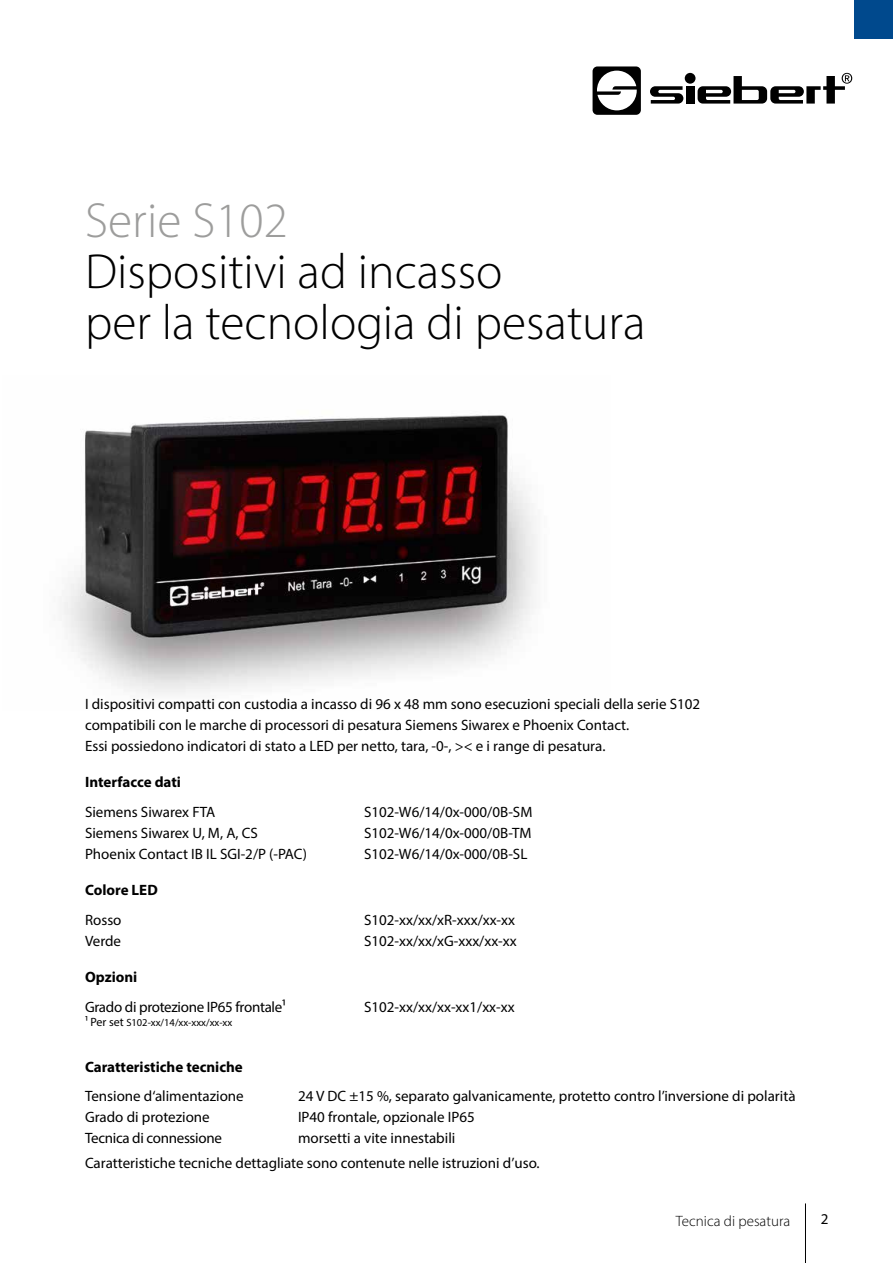
<style>
.page{position:relative;width:893px;height:1263px;background:#fff}
.page>*{position:absolute;margin:0;border:0;box-sizing:border-box;transform-origin:0 0}
.t1{font:300 49.5px/51px "Myriad Pro";color:#000}
.t2{font:300 49.5px "Myriad Pro";color:#9d9d9c}
.t3{font:15px/21px "Myriad Pro";color:#000}
.t4{font:700 15px "Myriad Pro";color:#000}
.t5{font:15px "Myriad Pro";letter-spacing:-.02em;color:#000}
.t6{font:300 15px "Myriad Pro";color:#000}
.t7{font:10.5px "Myriad Pro";color:#000}
.s1{font-size:12px}
</style>
<div class="page">
<hr style="left:805px;top:1203px;width:1px;height:60px;background:#000">
<svg style="left:593px;top:66px;width:48px;height:49px"></svg>
<svg style="left:650px;top:86px;width:33px;height:18px"></svg>
<div style="left:686px;top:86px;width:8px;height:18px;background:#000"></div>
<div style="left:685px;top:73px;width:10px;height:11px;background:#000;border-radius:50%"></div>
<svg style="left:698px;top:73px;width:154px;height:31px"></svg>
<div style="left:855px;top:0;width:38px;height:38px;background:#00498d"></div>
<img style="left:63px;top:415px;width:474px;height:279px">
<h1 class="t2" style="left:85px;top:191px;width:204px">Serie S102</h1>
<h1 class="t1" style="left:85px;top:245px;width:562px">Dispositivi ad incasso<br>per la tecnologia di pesatura</h1>
<p class="t3" style="left:85px;top:693px;width:617px">I dispositivi compatti con custodia a incasso di 96 x 48 mm sono esecuzioni speciali della serie S102 compatibili con le marche di processori di pesatura Siemens Siwarex e Phoenix Contact.<br>Essi possiedono indicatori di stato a LED per netto, tara, -0-, &gt;&lt; e i range di pesatura.</p>
<p class="t4" style="left:85px;top:773px;width:98px">Interfacce dati</p>
<p class="t3" style="left:85px;top:801px;width:132px">Siemens Siwarex FTA</p>
<p class="t3" style="left:364px;top:801px;width:170px">S102-W6/14/0x-000/0B-SM</p>
<p class="t3" style="left:85px;top:822px;width:174px">Siemens Siwarex U, M, A, CS</p>
<p class="t3" style="left:364px;top:822px;width:169px">S102-W6/14/0x-000/0B-TM</p>
<p class="t3" style="left:85px;top:843px;width:223px">Phoenix Contact IB IL SGI-2/P (-PAC)</p>
<p class="t3" style="left:364px;top:843px;width:165px">S102-W6/14/0x-000/0B-SL</p>
<p class="t4" style="left:85px;top:880px;width:74px">Colore LED</p>
<p class="t3" style="left:85px;top:909px;width:38px">Rosso</p>
<p class="t3" style="left:364px;top:909px;width:153px">S102-xx/xx/xR-xxx/xx-xx</p>
<p class="t3" style="left:85px;top:930px;width:38px">Verde</p>
<p class="t3" style="left:364px;top:930px;width:154px">S102-xx/xx/xG-xxx/xx-xx</p>
<p class="t4" style="left:85px;top:967px;width:54px">Opzioni</p>
<p class="t5" style="left:85px;top:997px;width:202px">Grado di protezione IP65 frontale1</p>
<p class="t3" style="left:364px;top:996px;width:152px">S102-xx/xx/xx-xx1/xx-xx</p>
<p class="t7" style="left:85px;top:1016px;width:149px"><span class="s1">¹ Per set</span> S102-xx/14/xx-xxx/xx-xx</p>
<p class="t4" style="left:85px;top:1057px;width:159px">Caratteristiche tecniche</p>
<p class="t3" style="left:85px;top:1085px;width:160px">Tensione d‘alimentazione</p>
<p class="t3" style="left:298px;top:1085px;width:499px">24 V DC ±15 %, separato galvanicamente, protetto contro l’inversione di polarità</p>
<p class="t3" style="left:85px;top:1106px;width:126px">Grado di protezione</p>
<p class="t3" style="left:298px;top:1106px;width:178px">IP40 frontale, opzionale IP65</p>
<p class="t5" style="left:85px;top:1129px;width:138px">Tecnica di connessione</p>
<p class="t3" style="left:85px;top:1125px;width:456px;line-height:25px;text-indent:213px">morsetti a vite innestabili<br>Caratteristiche tecniche dettagliate sono contenute nelle istruzioni d’uso.</p>
<p class="t6" style="left:676px;top:1212px;width:116px">Tecnica di pesatura</p>
<p class="t3" style="left:821px;top:1208px;width:9px">2</p>
</div>
